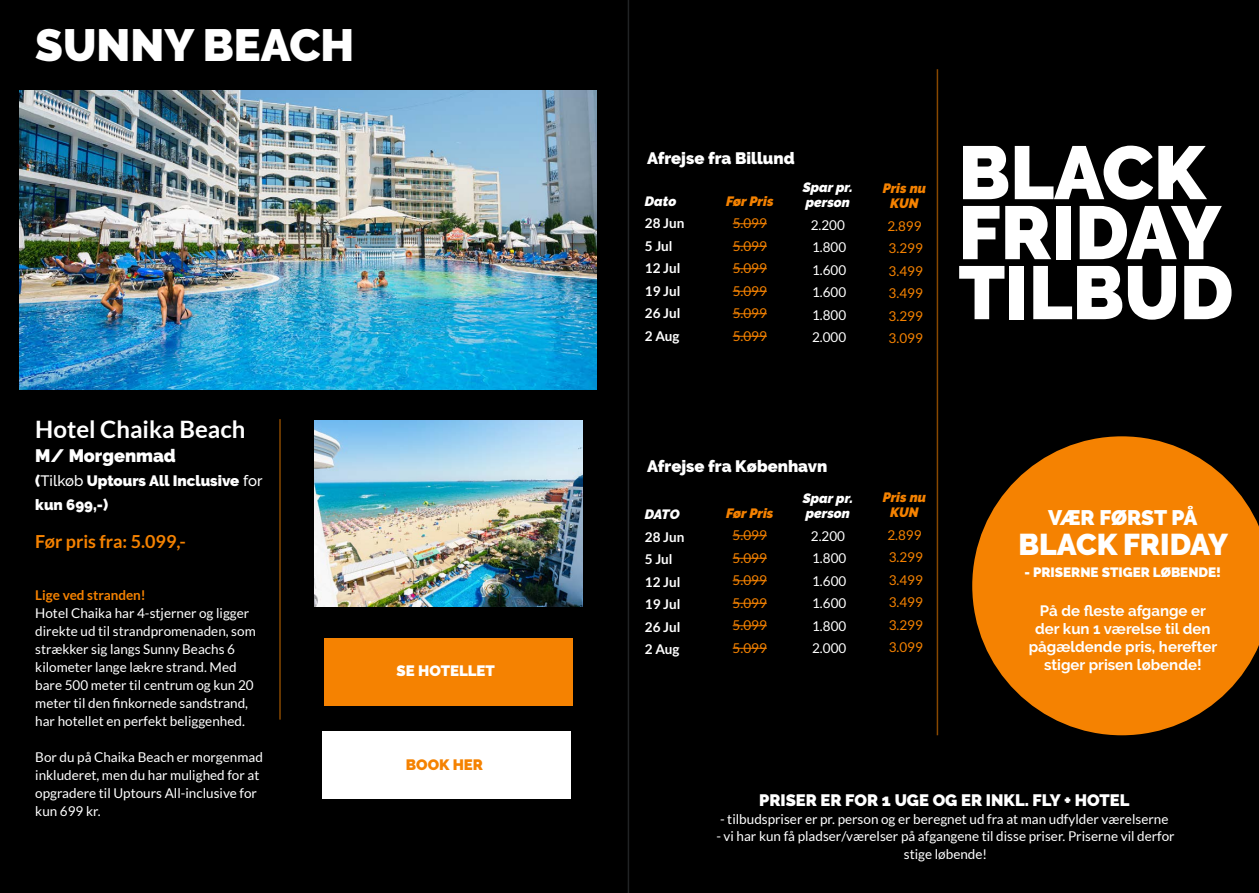
<style>
.page{position:relative;width:1259px;height:893px;background:#000}
.page>*{position:absolute;margin:0;border:0;box-sizing:border-box;transform-origin:0 0}
.t1{font:900 75px/60px "Raleway";color:#fff}
.t2{font:900 45px "Raleway";color:#fff}
.t3{font:900 30px "Raleway";color:#fff}
.t4{font:700 24px "Lato";color:#fff}
.t5{font:900 21px "Raleway";color:#fff}
.t6{font:700 18px "Lato";color:#f58201}
.t7{font:900 18px "Raleway";color:#fff}
.t8{font:900 16.5px "Raleway";color:#fff}
.t9{font:700 15px/18px "Raleway";color:#fff;text-align:center}
.t10{font:900 15px/24px "Raleway";color:#fff}
.t11{font:900 15px "Raleway";color:#f58201}
.t12{font:13.5px/18px "Lato";color:#fff}
.t13{font:13.5px/22.5px "Lato";color:#f58201;text-align:justify}
.t14{font:700 13.5px/22.5px "Lato";color:#fff}
.t15{font:italic 900 13.5px/15px "Raleway";color:#fff}
.t16{font:italic 900 13.5px/15px "Raleway";color:#f58201;text-align:center}
.t17{font:900 13.5px "Raleway";color:#fff}
.t18{font:700 13.5px "Lato";color:#f58201}
.s1{font-weight:500}
</style>
<div class="page">
<img style="left:20px;top:91px;width:577px;height:299px">
<img style="left:315px;top:421px;width:268px;height:185px">
<hr style="left:279px;top:419px;width:2px;height:301px;background:#f58201">
<hr style="left:627px;top:0;width:2px;height:893px;background:#3c3f43">
<div style="left:324px;top:638px;width:249px;height:67px;background:#f58201"></div>
<div style="left:322px;top:731px;width:249px;height:67px;background:#fff"></div>
<hr style="left:732px;top:223px;width:35px;height:1px;background:#f58201">
<hr style="left:732px;top:246px;width:35px;height:1px;background:#f58201">
<hr style="left:732px;top:268px;width:35px;height:1px;background:#f58201">
<hr style="left:732px;top:291px;width:35px;height:1px;background:#f58201">
<hr style="left:732px;top:313px;width:35px;height:1px;background:#f58201">
<hr style="left:732px;top:336px;width:35px;height:1px;background:#f58201">
<hr style="left:732px;top:535px;width:35px;height:1px;background:#f58201">
<hr style="left:732px;top:558px;width:35px;height:1px;background:#f58201">
<hr style="left:732px;top:580px;width:35px;height:1px;background:#f58201">
<hr style="left:732px;top:603px;width:35px;height:1px;background:#f58201">
<hr style="left:732px;top:625px;width:35px;height:1px;background:#f58201">
<hr style="left:732px;top:648px;width:35px;height:1px;background:#f58201">
<hr style="left:936px;top:69px;width:2px;height:666px;background:#f58201">
<svg style="left:972px;top:436px;width:287px;height:299px;fill:#f58201"></svg>
<h2 class="t2" style="left:35px;top:19px;width:320px">SUNNY BEACH</h2>
<h3 class="t4" style="left:35px;top:416px;width:212px">Hotel Chaika Beach</h3>
<h3 class="t7" style="left:35px;top:446px;width:142px">M/ Morgenmad</h3>
<p class="t10" style="left:35px;top:469px;width:229px">(<span class="s1">Tilkøb</span> Uptours All Inclusive <span class="s1">for </span>kun 699,-)</p>
<h3 class="t6" style="left:35px;top:531px;width:152px">Før pris fra: 5.099,-</h3>
<p class="t18" style="left:35px;top:587px;width:112px">Lige ved stranden!</p>
<p class="t12" style="left:35px;top:604px;width:222px">Hotel Chaika har 4-stjerner og ligger direkte ud til strandpromenaden, som strækker sig langs Sunny Beachs 6 kilometer lange lækre strand. Med bare 500 meter til centrum og kun 20 meter til den finkornede sandstrand, har hotellet en perfekt beliggenhed.</p>
<p class="t12" style="left:35px;top:748px;width:229px">Bor du på Chaika Beach er morgenmad inkluderet, men du har mulighed for at opgradere til Uptours All-inclusive for kun 699 kr.</p>
<p class="t10" style="left:396px;top:659px;width:100px">SE HOTELLET</p>
<p class="t11" style="left:406px;top:756px;width:79px">BOOK HER</p>
<p class="t8" style="left:647px;top:149px;width:149px">Afrejse fra Billund</p>
<p class="t15" style="left:645px;top:194px;width:33px">Dato</p>
<p class="t14" style="left:645px;top:212px;width:41px">28 Jun<br>5 Jul<br>12 Jul<br>19 Jul<br>26 Jul<br>2 Aug</p>
<p class="t16" style="left:726px;top:194px;width:49px">Før Pris</p>
<p class="t13" style="left:732px;top:212px;width:36px">5.099<br>5.099<br>5.099<br>5.099<br>5.099<br>5.099</p>
<p class="t15" style="left:802px;top:180px;width:52px">Spar pr. person</p>
<p class="t12" style="left:811px;top:213px;width:37px;line-height:22.5px;text-align:justify">2.200<br>1.800<br>1.600<br>1.600<br>1.800<br>2.000</p>
<p class="t16" style="left:882px;top:181px;width:45px">Pris nu<br>KUN</p>
<p class="t13" style="left:887px;top:214px;width:37px">2.899<br>3.299<br>3.499<br>3.499<br>3.299<br>3.099</p>
<h1 class="t1" style="left:958px;top:143px;width:276px">BLACK<br>FRIDAY<br>TILBUD</h1>
<p class="t8" style="left:647px;top:456px;width:182px">Afrejse fra København</p>
<p class="t15" style="left:645px;top:507px;width:36px">DATO</p>
<p class="t14" style="left:645px;top:525px;width:41px">28 Jun<br>5 Jul<br>12 Jul<br>19 Jul<br>26 Jul<br>2 Aug</p>
<p class="t16" style="left:726px;top:506px;width:49px">Før Pris</p>
<p class="t13" style="left:732px;top:524px;width:36px">5.099<br>5.099<br>5.099<br>5.099<br>5.099<br>5.099</p>
<p class="t15" style="left:803px;top:491px;width:52px">Spar pr. person</p>
<p class="t12" style="left:811px;top:524px;width:37px;line-height:22.5px;text-align:justify">2.200<br>1.800<br>1.600<br>1.600<br>1.800<br>2.000</p>
<p class="t16" style="left:882px;top:490px;width:45px">Pris nu<br>KUN</p>
<p class="t13" style="left:887px;top:524px;width:37px">2.899<br>3.299<br>3.499<br>3.499<br>3.299<br>3.099</p>
<h3 class="t5" style="left:1048px;top:505px;width:151px">VÆR FØRST PÅ</h3>
<h3 class="t3" style="left:1018px;top:527px;width:211px">BLACK FRIDAY</h3>
<p class="t17" style="left:1024px;top:564px;width:198px">- PRISERNE STIGER LØBENDE!</p>
<p class="t9" style="left:1028px;top:602px;width:190px">På de fleste afgange er der kun 1 værelse til den pågældende pris, herefter stiger prisen løbende!</p>
<p class="t8" style="left:759px;top:790px;width:372px">PRISER ER FOR 1 UGE OG ER INKL. FLY + HOTEL</p>
<p class="t12" style="left:720px;top:809px;width:450px">- tilbudspriser er pr. person og er beregnet ud fra at man udfylder værelserne</p>
<p class="t12" style="left:716px;top:827px;width:460px;text-align:center">- vi har kun få pladser/værelser på afgangene til disse priser. Priserne vil derfor stige løbende!</p>
</div>
